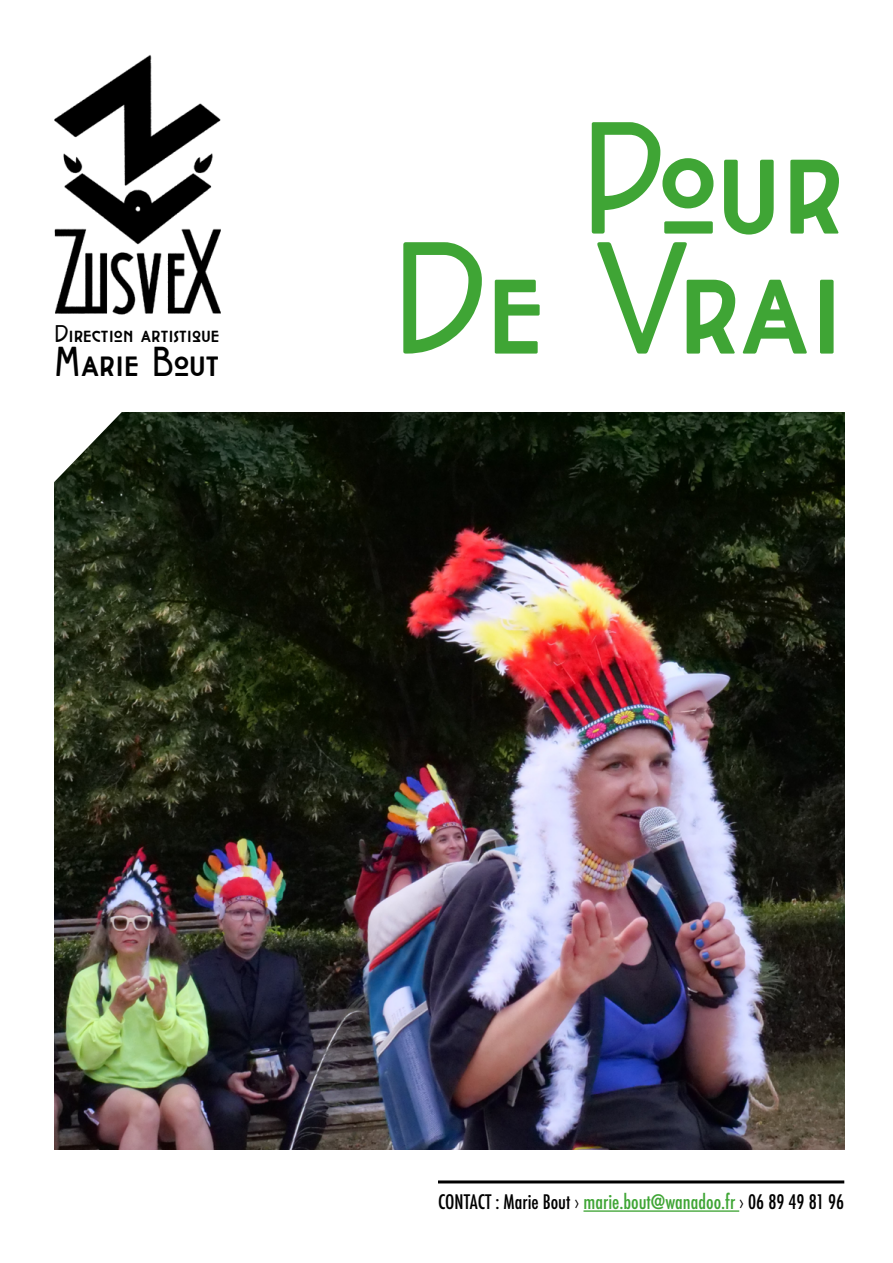
<style>
.page{position:relative;width:893px;height:1263px;background:#fff}
.page>*{position:absolute;margin:0;border:0;box-sizing:border-box;transform-origin:0 0}
.t1{font:150px/120px "Cocotte";color:#3fa535;text-align:right}
.t2{font:39px "Cocotte";color:#000}
.t3{font:22.5px "Cocotte";color:#000}
.t4{font:500 condensed 19.5px "Futura";color:#000}
.s1{color:#3fa535}
</style>
<div class="page">
<img style="left:55px;top:412px;width:789px;height:737px">
<hr style="left:438px;top:1180px;width:406px;height:3px;background:#000">
<hr style="left:583px;top:1210px;width:156px;height:2px;background:#3fa535">
<svg style="left:54px;top:412px;width:83px;height:75px"></svg>
<img style="left:54px;top:55px;width:167px;height:260px">
<p class="t3" style="left:54px;top:319px;width:167px">Direction artistique</p>
<h2 class="t2" style="left:54px;top:337px;width:167px">Marie Bout</h2>
<h1 class="t1" style="left:391px;top:120px;width:455px">Pour<br>De Vrai</h1>
<p class="t4" style="left:438px;top:1189px;width:408px">CONTACT : Marie Bout › <span class="s1">marie.bout@wanadoo.fr</span> › 06 89 49 81 96</p>
</div>
